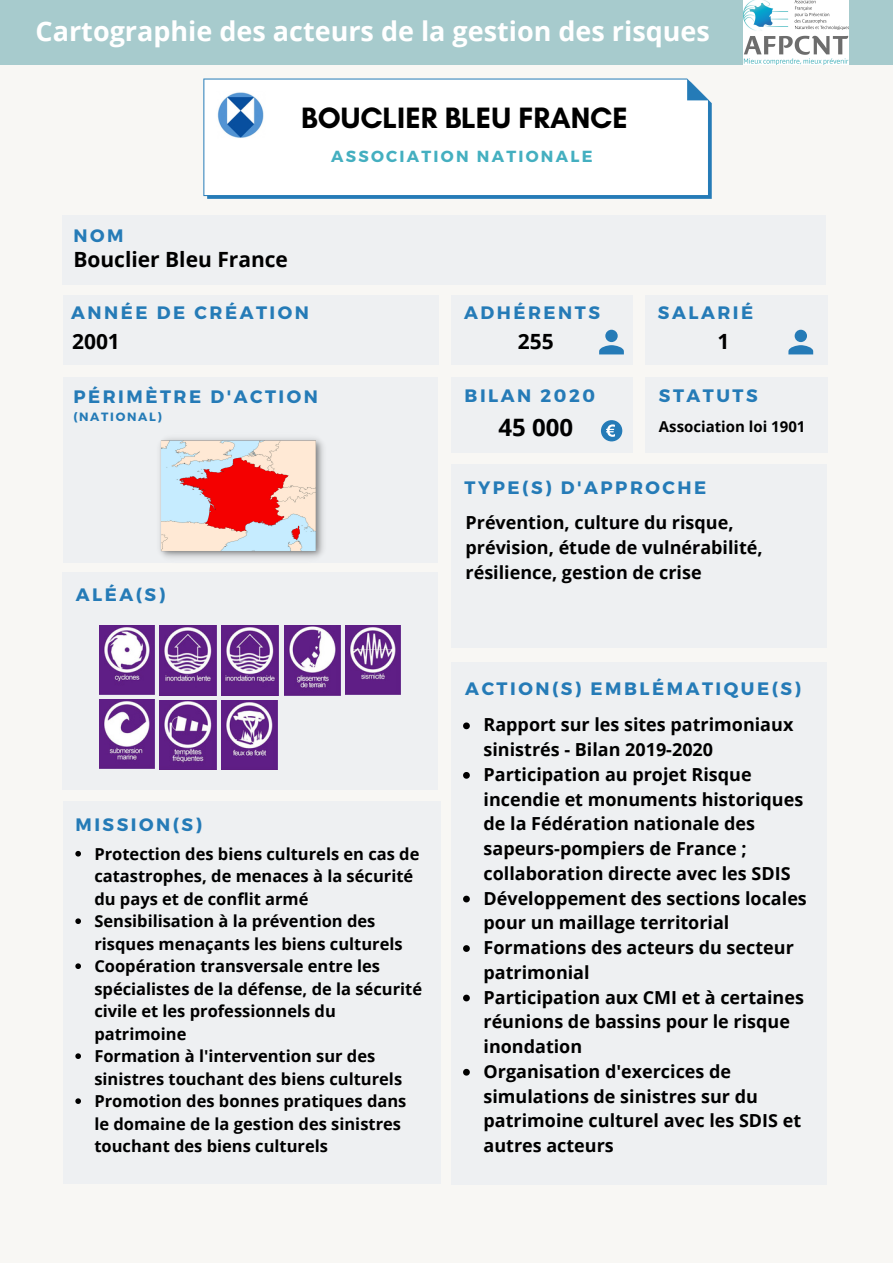
<style>
.page{position:relative;width:893px;height:1264px;background:#fff}
.page>*{position:absolute;margin:0;border:0;box-sizing:border-box;transform-origin:0 0}
.t1{font:700 30px "Glacial Indifference";color:#000}
.t2{font:700 27px "Open Sans";color:#fff}
.t3{font:700 24px "Open Sans";color:#000}
.t4{font:700 21px "Open Sans";color:#000}
.t5{font:700 18px/24.8px "Open Sans";color:#000}
.t6{font:700 18px "Montserrat";letter-spacing:.14em;color:#257bb7}
.t7{font:700 16.5px/22.5px "Open Sans";color:#000}
.t8{font:700 16.05px "Montserrat";letter-spacing:.14em;color:#44afc0}
.t9{font:700 15px "Open Sans";color:#000}
.t10{font:700 12px "Montserrat";letter-spacing:.14em;color:#257bb7}
</style>
<div class="page">
<div style="left:0;top:0;width:892px;height:1262px;background:#f8f7f4"></div>
<div style="left:451px;top:661px;width:376px;height:523px;background:#eef0f2"></div>
<div style="left:63px;top:295px;width:375px;height:69px;background:#eef0f2"></div>
<div style="left:451px;top:295px;width:181px;height:69px;background:#eef0f2"></div>
<div style="left:451px;top:377px;width:181px;height:76px;background:#eef0f2"></div>
<div style="left:451px;top:464px;width:376px;height:183px;background:#eef0f2"></div>
<div style="left:63px;top:377px;width:374px;height:186px;background:#eef0f2"></div>
<div style="left:62px;top:572px;width:376px;height:217px;background:#eef0f2"></div>
<div style="left:63px;top:215px;width:763px;height:70px;background:#eef0f2"></div>
<div style="left:63px;top:801px;width:378px;height:382px;background:#eef0f2"></div>
<div style="left:601px;top:420px;width:21px;height:21px;background:#257bb7;border-radius:50%"></div>
<svg style="left:606px;top:424px;width:9px;height:13px"></svg>
<div style="left:645px;top:295px;width:182px;height:69px;background:#eef0f2"></div>
<svg style="left:599px;top:330px;width:24px;height:24px"></svg>
<svg style="left:788px;top:330px;width:25px;height:24px"></svg>
<div style="left:645px;top:377px;width:183px;height:76px;background:#eef0f2"></div>
<svg style="left:207px;top:100px;width:504px;height:99px;background:#2d7fb9"></svg>
<div style="left:203px;top:78px;width:506px;height:118px;background:#fff"></div>
<img style="left:217px;top:92px;width:48px;height:47px">
<img style="left:159px;top:625px;width:58px;height:70px">
<img style="left:221px;top:625px;width:57px;height:70px">
<img style="left:284px;top:625px;width:56px;height:70px">
<img style="left:221px;top:700px;width:56px;height:69px">
<img style="left:345px;top:625px;width:56px;height:69px">
<img style="left:100px;top:700px;width:55px;height:68px">
<img style="left:159px;top:700px;width:58px;height:69px">
<img style="left:100px;top:626px;width:55px;height:68px">
<div style="left:0;top:0;width:892px;height:64px;background:#a7cbcd"></div>
<img style="left:743px;top:0;width:105px;height:64px">
<svg style="left:75px;top:851px;width:6px;height:5px"></svg>
<svg style="left:75px;top:918px;width:6px;height:6px"></svg>
<svg style="left:75px;top:963px;width:6px;height:6px"></svg>
<svg style="left:75px;top:1053px;width:6px;height:5px"></svg>
<svg style="left:75px;top:1098px;width:6px;height:5px"></svg>
<svg style="left:463px;top:722px;width:7px;height:7px"></svg>
<svg style="left:463px;top:772px;width:7px;height:6px"></svg>
<svg style="left:463px;top:895px;width:7px;height:7px"></svg>
<svg style="left:463px;top:945px;width:7px;height:6px"></svg>
<svg style="left:463px;top:994px;width:7px;height:7px"></svg>
<svg style="left:463px;top:1068px;width:7px;height:7px"></svg>
<img style="left:159px;top:438px;width:165px;height:120px">
<h2 class="t2" style="left:36px;top:12px;width:676px">Cartographie des acteurs de la gestion des risques</h2>
<h1 class="t1" style="left:301px;top:99px;width:328px">BOUCLIER BLEU FRANCE</h1>
<p class="t8" style="left:331px;top:146px;width:263px">ASSOCIATION NATIONALE</p>
<p class="t6" style="left:73px;top:224px;width:52px">NOM</p>
<p class="t4" style="left:73px;top:244px;width:216px">Bouclier Bleu France</p>
<h3 class="t3" style="left:72px;top:244px;width:128px">Atmoterra</h3>
<p class="t6" style="left:71px;top:301px;width:239px">ANNÉE DE CRÉATION</p>
<p class="t6" style="left:464px;top:301px;width:137px">ADHÉRENTS</p>
<p class="t4" style="left:72px;top:326px;width:49px">2001</p>
<p class="t4" style="left:518px;top:326px;width:37px">255</p>
<p class="t6" style="left:73px;top:384px;width:246px">PÉRIMÈTRE D'ACTION</p>
<p class="t10" style="left:73px;top:408px;width:90px">(NATIONAL)</p>
<p class="t6" style="left:464px;top:383px;width:132px">BILAN 2020</p>
<h3 class="t3" style="left:498px;top:410px;width:76px">45 000</h3>
<p class="t6" style="left:658px;top:301px;width:97px">SALARIÉ</p>
<p class="t4" style="left:717px;top:326px;width:13px">1</p>
<p class="t6" style="left:659px;top:383px;width:100px">STATUTS</p>
<p class="t9" style="left:659px;top:416px;width:148px">Association loi 1901</p>
<p class="t6" style="left:76px;top:582px;width:91px">ALÉA(S)</p>
<p class="t6" style="left:75px;top:812px;width:128px">MISSION(S)</p>
<p class="t7" style="left:94px;top:842px;width:329px">Protection des biens culturels en cas de catastrophes, de menaces à la sécurité du pays et de conflit armé Sensibilisation à la prévention des risques menaçants les biens culturels Coopération transversale entre les spécialistes de la défense, de la sécurité civile et les professionnels du patrimoine<br>Formation à l'intervention sur des sinistres touchant des biens culturels Promotion des bonnes pratiques dans le domaine de la gestion des sinistres touchant des biens culturels</p>
<p class="t6" style="left:464px;top:476px;width:243px">TYPE(S) D'APPROCHE</p>
<p class="t5" style="left:465px;top:509px;width:299px">Prévention, culture du risque, prévision, étude de vulnérabilité, résilience, gestion de crise</p>
<p class="t6" style="left:465px;top:676px;width:337px">ACTION(S) EMBLÉMATIQUE(S)</p>
<p class="t5" style="left:483px;top:712px;width:325px">Rapport sur les sites patrimoniaux sinistrés - Bilan 2019-2020<br>Participation au projet Risque incendie et monuments historiques de la Fédération nationale des sapeurs-pompiers de France ; collaboration directe avec les SDIS<br>Développement des sections locales pour un maillage territorial<br>Formations des acteurs du secteur patrimonial<br>Participation aux CMI et à certaines réunions de bassins pour le risque inondation<br>Organisation d'exercices de simulations de sinistres sur du patrimoine culturel avec les SDIS et autres acteurs</p>
</div>
